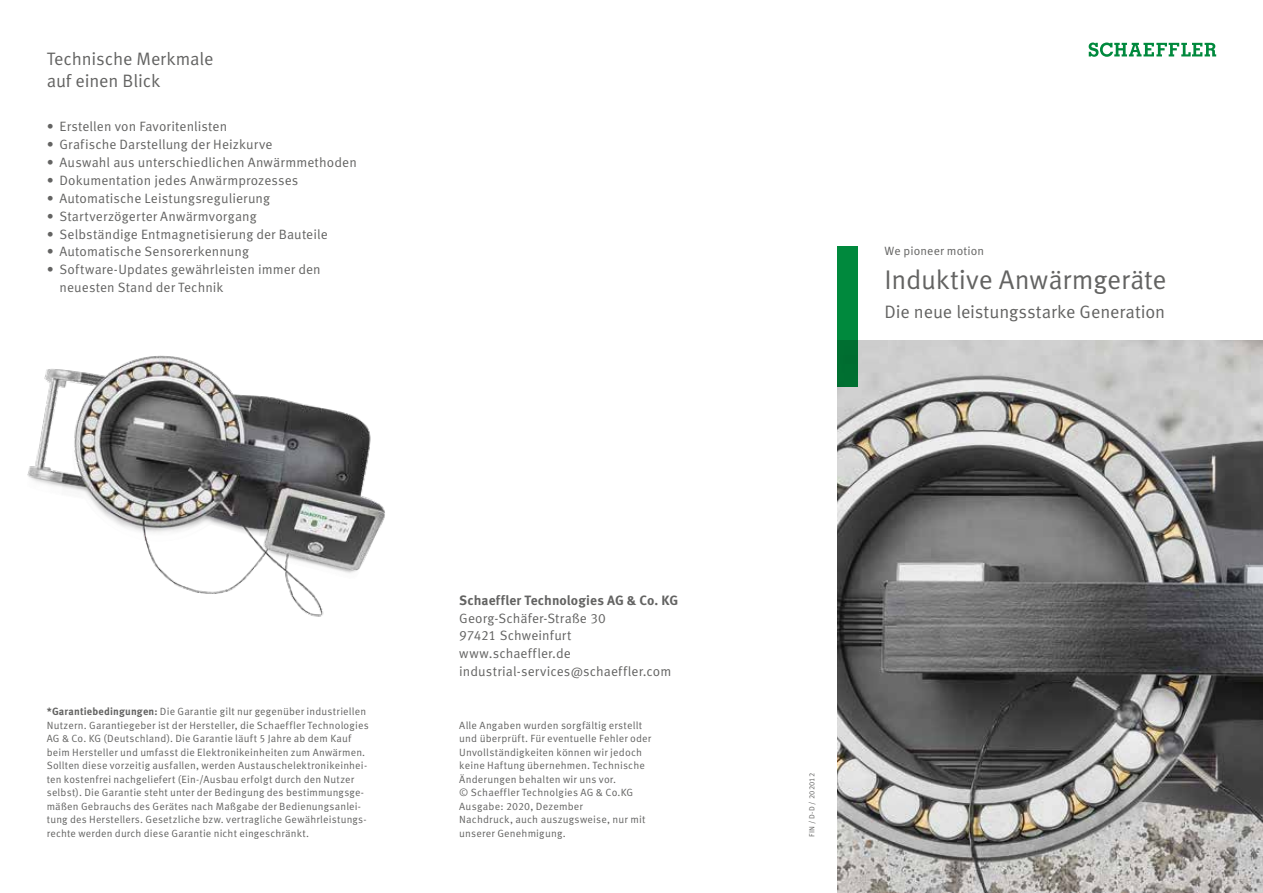
<style>
.page{position:relative;width:1263px;height:893px;background:#fff}
.page>*{position:absolute;margin:0;border:0;box-sizing:border-box;transform-origin:0 0}
.t1{font:27px "Schaeffler Meta";letter-spacing:-.01em;color:#636362}
.t2{font:18px/22.5px "Schaeffler Meta";letter-spacing:-.01em;color:#636362}
.t3{font:13.5px/17.9px "Schaeffler Meta";letter-spacing:.005em;color:#636362}
.t4{font:700 13.5px "Schaeffler Meta";letter-spacing:.005em;color:#636362}
.t5{font:12px "Schaeffler Meta";letter-spacing:.01em;color:#636362}
.t6{font:10.5px/13.5px "Schaeffler Meta";letter-spacing:.02em;color:#636362}
.t7{font:7.5px "Schaeffler Meta";letter-spacing:.015em;color:#636362}
.s1{font-weight:700}
</style>
<div class="page">
<img style="left:838px;top:340px;width:425px;height:553px">
<img style="left:27px;top:355px;width:358px;height:262px">
<div style="left:838px;top:246px;width:20px;height:141px;background:linear-gradient(to bottom,#009241,#006e31)"></div>
<svg style="left:1088px;top:43px;width:128px;height:14px"></svg>
<h2 class="t2" style="left:47px;top:47px;width:168px">Technische Merkmale auf einen Blick</h2>
<p class="t3" style="left:47px;top:118px;width:182px">• Erstellen von Favoritenlisten</p>
<p class="t3" style="left:47px;top:136px;width:227px">• Grafische Darstellung der Heizkurve</p>
<p class="t3" style="left:47px;top:154px;width:312px">• Auswahl aus unterschiedlichen Anwärmmethoden</p>
<p class="t3" style="left:47px;top:172px;width:253px">• Dokumentation jedes Anwärmprozesses</p>
<p class="t3" style="left:47px;top:189px;width:225px">• Automatische Leistungsregulierung</p>
<p class="t3" style="left:47px;top:207px;width:211px">• Startverzögerter Anwärmvorgang</p>
<p class="t3" style="left:47px;top:225px;width:283px">• Selbständige Entmagnetisierung der Bauteile</p>
<p class="t3" style="left:47px;top:243px;width:204px">• Automatische Sensorerkennung</p>
<p class="t3" style="left:60px;top:261px;width:263px;text-indent:-13px">• Software-Updates gewährleisten immer den neuesten Stand der Technik</p>
<p class="t6" style="left:47px;top:705px;width:324px"><span class="s1">*Garantiebedingungen:</span> Die Garantie gilt nur gegenüber industriellen Nutzern. Garantiegeber ist der Hersteller, die Schaeffler Technologies AG &amp; Co. KG (Deutschland). Die Garantie läuft 5 Jahre ab dem Kauf beim Hersteller und umfasst die Elektronikeinheiten zum Anwärmen.<br>Sollten diese vorzeitig ausfallen, werden Austauschelektronikeinhei&shy;ten kostenfrei nachgeliefert (Ein-/Ausbau erfolgt durch den Nutzer selbst). Die Garantie steht unter der Bedingung des bestimmungsge&shy;mäßen Gebrauchs des Gerätes nach Maßgabe der Bedienungsanlei&shy;tung des Herstellers. Gesetzliche bzw. vertragliche Gewährleistungs&shy;rechte werden durch diese Garantie nicht eingeschränkt.</p>
<p class="t4" style="left:459px;top:591px;width:220px">Schaeffler Technologies AG &amp; Co. KG</p>
<p class="t3" style="left:459px;top:609px;width:214px">Georg-Schäfer-Straße 30<br>97421 Schweinfurt www.schaeffler.de industrial-services@schaeffler.com</p>
<p class="t6" style="left:459px;top:719px;width:194px">Alle Angaben wurden sorgfältig erstellt und überprüft. Für eventuelle Fehler oder Unvollständigkeiten können wir jedoch keine Haftung übernehmen. Technische Änderungen behalten wir uns vor.<br>© Schaeffler Technolgies AG &amp; Co.KG Ausgabe: 2020, Dezember<br>Nachdruck, auch auszugsweise, nur mit unserer Genehmigung.</p>
<p class="t5" style="left:884px;top:244px;width:101px">We pioneer motion</p>
<h1 class="t1" style="left:884px;top:263px;width:283px">Induktive Anwärmgeräte</h1>
<h2 class="t2" style="left:884px;top:300px;width:282px">Die neue leistungsstarke Generation</h2>
<p class="t7" style="left:807px;top:837px;width:65px;rotate:-90deg">FIN / D-D / 202012</p>
</div>
